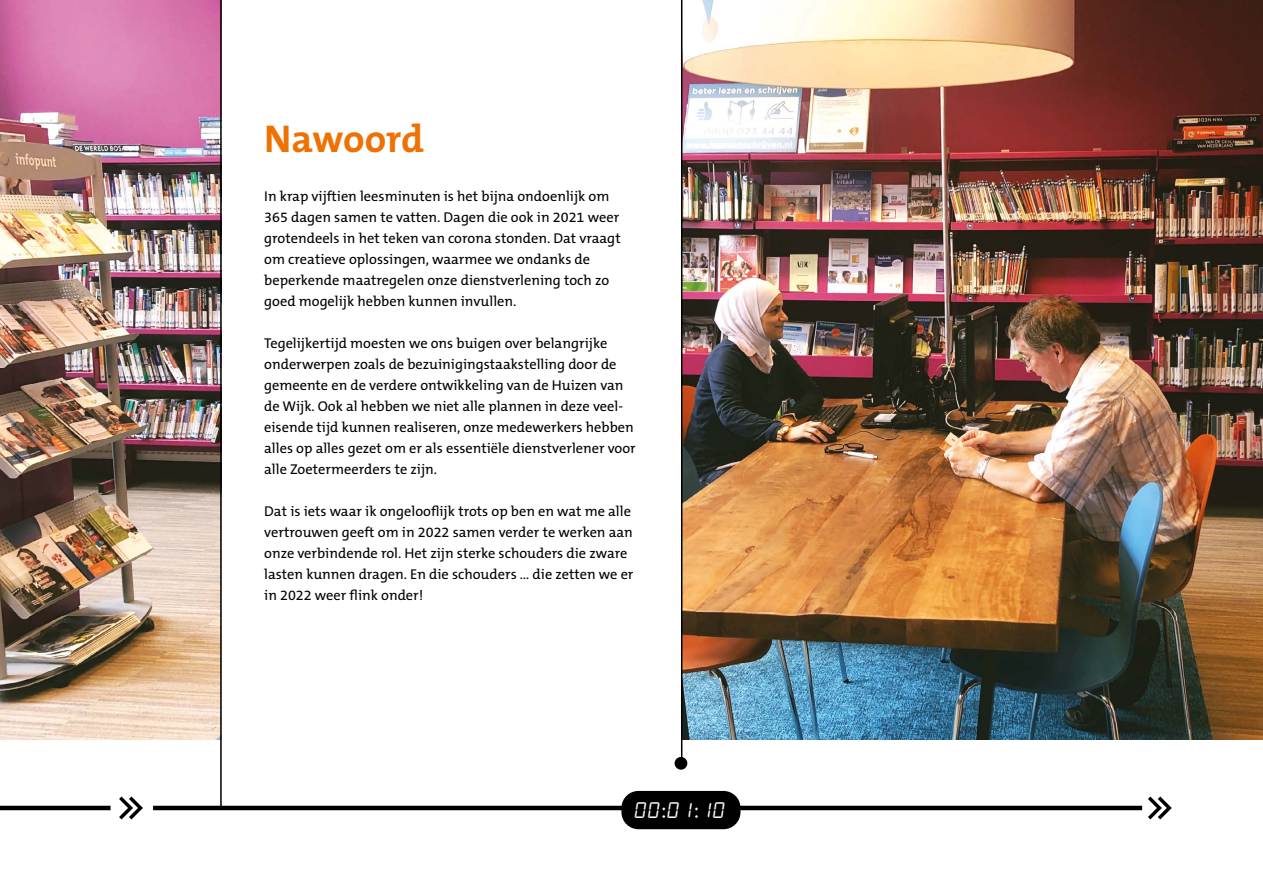
<style>
.page{position:relative;width:1263px;height:893px;background:#fff}
.page>*{position:absolute;margin:0;border:0;box-sizing:border-box;transform-origin:0 0}
.t1{font:700 39px "The Mix B7";letter-spacing:-.005em;color:#ee7203}
.t2{font:22.5px "alarmclock";color:#fff}
.t3{font:14.25px/21px "The Mix B5 Plain";color:#000}
</style>
<div class="page">
<hr style="left:0;top:806px;width:111px;height:4px;background:#000">
<hr style="left:153px;top:806px;width:989px;height:4px;background:#000">
<div style="left:621px;top:791px;width:119px;height:38px;background:#000;border-radius:17px"></div>
<img style="left:682px;top:0;width:581px;height:740px">
<img style="left:0;top:0;width:220px;height:740px">
<hr style="left:681px;top:0;width:1px;height:767px;background:#000">
<div style="left:675px;top:757px;width:12px;height:13px;background:#000;border-radius:50%"></div>
<hr style="left:220px;top:0;width:2px;height:808px;background:#000">
<svg style="left:119px;top:796px;width:24px;height:24px"></svg>
<svg style="left:1148px;top:796px;width:24px;height:24px"></svg>
<h1 class="t1" style="left:264px;top:118px;width:161px">Nawoord</h1>
<p class="t3" style="left:264px;top:186px;width:358px">In krap vijftien leesminuten is het bijna ondoenlijk om 365 dagen samen te vatten. Dagen die ook in 2021 weer grotendeels in het teken van corona stonden. Dat vraagt om creatieve oplossingen, waarmee we ondanks de beperkende maatregelen onze dienstverlening toch zo goed mogelijk hebben kunnen invullen.</p>
<p class="t3" style="left:264px;top:333px;width:373px">Tegelijkertijd moesten we ons buigen over belangrijke onderwerpen zoals de bezuinigingstaakstelling door de gemeente en de verdere ontwikkeling van de Huizen van de Wijk. Ook al hebben we niet alle plannen in deze veel&shy;eisende tijd kunnen realiseren, onze medewerkers hebben alles op alles gezet om er als essentiële dienstverlener voor alle Zoetermeerders te zijn.</p>
<p class="t3" style="left:264px;top:501px;width:371px">Dat is iets waar ik ongelooflijk trots op ben en wat me alle vertrouwen geeft om in 2022 samen verder te werken aan onze verbindende rol. Het zijn sterke schouders die zware lasten kunnen dragen. En die schouders … die zetten we er in 2022 weer flink onder!</p>
<h2 class="t2" style="left:635px;top:799px;width:93px">00:01:10</h2>
</div>
